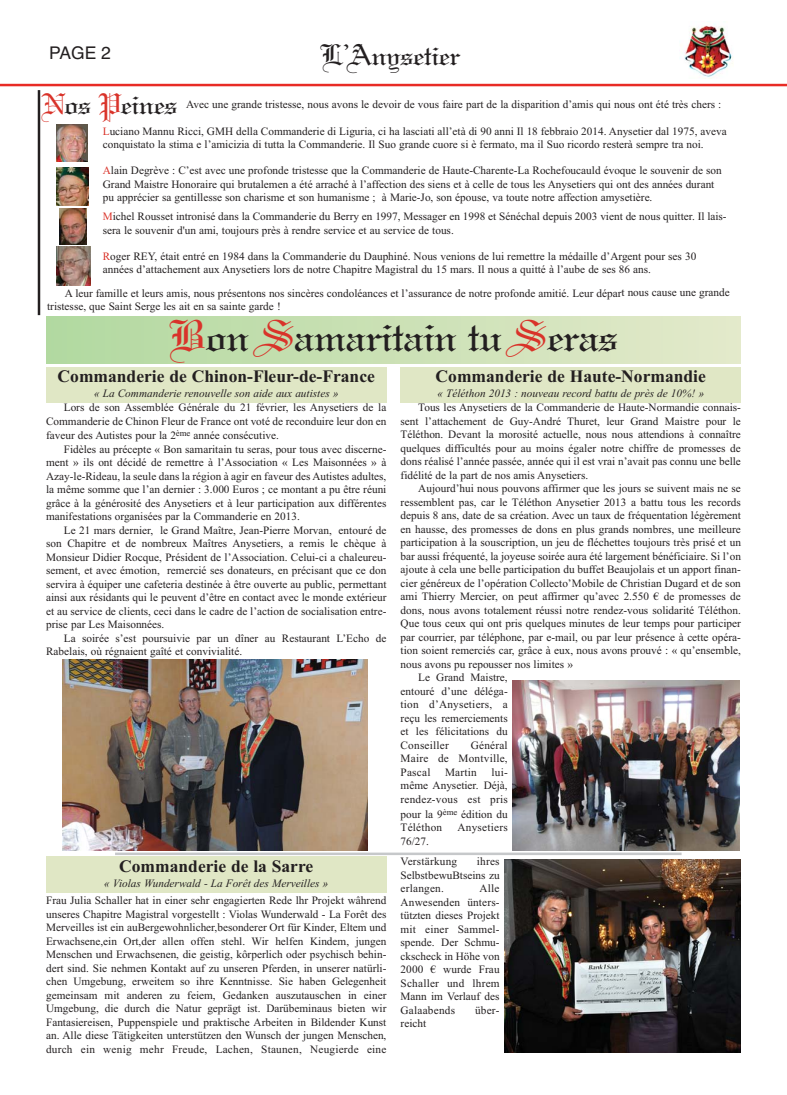
<style>
.page{position:relative;width:787px;height:1095px;background:#fff}
.page>*{position:absolute;margin:0;border:0;box-sizing:border-box;transform-origin:0 0}
.t1{font:45px "Wedding Text BT";color:#231f20}
.t2{font:30px "Wedding Text BT";color:#231f20}
.t3{font:700 17.5px "Times New Roman";color:#231f20}
.t4{font:17.5px "Helvetica";color:#231f20}
.t5{font:11.25px/13.5px "Times New Roman";color:#231f20}
.t6{font:italic 11.25px "Times New Roman";color:#231f20}
.t7{font:11.25px "Times New Roman";letter-spacing:.02em;color:#231f20}
.s1{color:#d9332a}
</style>
<div class="page">
<img style="left:684px;top:24px;width:49px;height:55px">
<hr style="left:0;top:84px;width:787px;height:2px;background:#e82b25">
<div style="left:46px;top:316px;width:695px;height:48px;background:linear-gradient(to right,#b2d9a0,#e4e9cb)"></div>
<hr style="left:38px;top:90px;width:2px;height:225px;background:#231f20">
<div style="left:46px;top:367px;width:340px;height:35px;background:#e0e7c5"></div>
<div style="left:400px;top:367px;width:341px;height:35px;background:#e0e7c5"></div>
<div style="left:46px;top:856px;width:340px;height:37px;background:#e0e7c5"></div>
<svg style="left:87px;top:124px;width:1px;height:37px"></svg>
<img style="left:56px;top:124px;width:31px;height:37px">
<img style="left:60px;top:208px;width:27px;height:37px">
<svg style="left:90px;top:247px;width:1px;height:39px"></svg>
<img style="left:56px;top:247px;width:34px;height:39px">
<img style="left:62px;top:659px;width:305px;height:192px">
<img style="left:513px;top:681px;width:226px;height:170px">
<img style="left:504px;top:859px;width:237px;height:193px">
<hr style="left:115px;top:853px;width:566px;height:2px;background:#c6c8ca">
<img style="left:56px;top:168px;width:33px;height:37px">
<h3 class="t4" style="left:49px;top:46px;width:63px">PAGE 2</h3>
<h2 class="t2" style="left:321px;top:37px;width:141px">L’Anysetier</h2>
<h2 class="t2" style="left:43px;top:86px;width:135px"><span class="s1">N</span>os <span class="s1">P</span>eines</h2>
<p class="t5" style="left:186px;top:99px;width:536px">Avec une grande tristesse, nous avons le devoir de vous faire part de la disparition d’amis qui nous ont été très chers :</p>
<p class="t5" style="left:103px;top:125px;width:625px"><span class="s1">L</span>uciano Mannu Ricci, GMH della Commanderie di Liguria, ci ha lasciati all’età di 90 anni Il 18 febbraio 2014. Anysetier dal 1975, aveva conquistato la stima e l’amicizia di tutta la Commanderie. Il Suo grande cuore si è fermato, ma il Suo ricordo resterà sempre tra noi.</p>
<p class="t5" style="left:103px;top:165px;width:620px"><span class="s1">A</span>lain Degrève : C’est avec une profonde tristesse que la Commanderie de Haute-Charente-La Rochefoucauld évoque le souvenir de son<br>Grand Maistre Honoraire qui brutalemen a été arraché à l’affection des siens et à celle de tous les Anysetiers qui ont des années durant pu apprécier sa gentillesse son charisme et son humanisme ; à Marie-Jo, son épouse, va toute notre affection amysetière.</p>
<p class="t5" style="left:103px;top:211px;width:625px"><span class="s1">M</span>ichel Rousset intronisé dans la Commanderie du Berry en 1997, Messager en 1998 et Sénéchal depuis 2003 vient de nous quitter. Il lais&shy;sera le souvenir d'un ami, toujours près à rendre service et au service de tous.</p>
<p class="t5" style="left:103px;top:250px;width:595px"><span class="s1">R</span>oger REY, était entré en 1984 dans la Commanderie du Dauphiné. Nous venions de lui remettre la médaille d’Argent pour ses 30 années d’attachement aux Anysetiers lors de notre Chapitre Magistral du 15 mars. Il nous a quitté à l’aube de ses 86 ans.</p>
<p class="t5" style="left:47px;top:287px;width:684px;text-indent:18px">A leur famille et leurs amis, nous présentons nos sincères condoléances et l’assurance de notre profonde amitié. Leur départ nous cause une grande tristesse, que Saint Serge les ait en sa sainte garde !</p>
<h1 class="t1" style="left:169px;top:309px;width:450px"><span class="s1">B</span>on <span class="s1">S</span>amaritain tu <span class="s1">S</span>eras</h1>
<h3 class="t3" style="left:58px;top:370px;width:319px">Commanderie de Chinon-Fleur-de-France</h3>
<p class="t6" style="left:94px;top:389px;width:246px">« La Commanderie renouvelle son aide aux autistes »</p>
<p class="t5" style="left:46px;top:402px;width:342px;text-align:right">Lors de son Assemblée Générale du 21 février, les Anysetiers de la<br>Commanderie de Chinon Fleur de France ont voté de reconduire leur don en</p>
<p class="t5" style="left:46px;top:430px;width:234px">faveur des Autistes pour la 2<sup>ème</sup> année consécutive.</p>
<p class="t5" style="left:64px;top:443px;width:324px">Fidèles au précepte « Bon samaritain tu seras, pour tous avec discerne-</p>
<p class="t5" style="left:46px;top:457px;width:342px">ment » ils ont décidé de remettre à l’Association « Les Maisonnées » à</p>
<p class="t5" style="left:46px;top:470px;width:342px">Azay-le-Rideau, la seule dans la région à agir en faveur des Autistes adultes,</p>
<p class="t5" style="left:46px;top:484px;width:342px">la même somme que l’an dernier : 3.000 Euros ; ce montant a pu être réuni</p>
<p class="t5" style="left:46px;top:497px;width:342px">grâce à la générosité des Anysetiers et à leur participation aux différentes</p>
<p class="t5" style="left:46px;top:511px;width:255px">manifestations organisées par la Commanderie en 2013.</p>
<p class="t5" style="left:64px;top:524px;width:324px">Le 21 mars dernier, le Grand Maître, Jean-Pierre Morvan, entouré de</p>
<p class="t5" style="left:46px;top:538px;width:342px">son Chapitre et de nombreux Maîtres Anysetiers, a remis le chèque à</p>
<p class="t5" style="left:46px;top:551px;width:342px">Monsieur Didier Rocque, Président de l’Association. Celui-ci a chaleureu-</p>
<p class="t5" style="left:46px;top:565px;width:342px">sement, et avec émotion, remercié ses donateurs, en précisant que ce don</p>
<p class="t5" style="left:46px;top:578px;width:342px">servira à équiper une cafeteria destinée à être ouverte au public, permettant</p>
<p class="t5" style="left:46px;top:592px;width:342px">ainsi aux résidants qui le peuvent d’être en contact avec le monde extérieur</p>
<p class="t5" style="left:46px;top:605px;width:342px">et au service de clients, ceci dans le cadre de l’action de socialisation entre-</p>
<p class="t5" style="left:46px;top:619px;width:120px">prise par Les Maisonnées.</p>
<p class="t5" style="left:64px;top:632px;width:324px">La soirée s’est poursuivie par un dîner au Restaurant L’Echo de</p>
<p class="t5" style="left:46px;top:646px;width:198px">Rabelais, où régnaient gaîté et convivialité.</p>
<h3 class="t3" style="left:119px;top:860px;width:195px">Commanderie de la Sarre</h3>
<p class="t6" style="left:104px;top:879px;width:225px">« Violas Wunderwald - La Forêt des Merveilles »</p>
<p class="t5" style="left:46px;top:895px;width:342px;text-align:justify">Frau Julia Schaller hat in einer sehr engagierten Rede lhr Projekt wâhrend unseres Chapitre Magistral vorgestellt : Violas Wunderwald - La Forêt des Merveilles ist ein auBergewohnlicher,besonderer Ort für Kinder, Eltem und Erwachsene,ein Ort,der allen offen stehl. Wir helfen Kindem, jungen Menschen und Erwachsenen, die geistig, kôrperlich oder psychisch behin&shy;dert sind. Sie nehmen Kontakt auf zu unseren Pferden, in unserer natürli&shy;chen Umgebung, erweitem so ihre Kenntnisse. Sie haben Gelegenheit gemeinsam mit anderen zu feiem, Gedanken auszutauschen in einer Umgebung, die durch die Natur geprägt ist. Darübeminaus bieten wir Fantasiereisen, Puppenspiele und praktische Arbeiten in Bildender Kunst an. Alle diese Tätigkeiten unterstützen den Wunsch der jungen Menschen, durch ein wenig mehr Freude, Lachen, Staunen, Neugierde eine</p>
<h3 class="t3" style="left:435px;top:370px;width:272px">Commanderie de Haute-Normandie</h3>
<p class="t6" style="left:437px;top:389px;width:268px">« Téléthon 2013 : nouveau record battu de près de 10%! »</p>
<p class="t5" style="left:400px;top:402px;width:342px;text-align:justify;text-indent:18px">Tous les Anysetiers de la Commanderie de Haute-Normandie connais&shy;sent l’attachement de Guy-André Thuret, leur Grand Maistre pour le Téléthon. Devant la morosité actuelle, nous nous attendions à connaître quelques difficultés pour au moins égaler notre chiffre de promesses de dons réalisé l’année passée, année qui il est vrai n’avait pas connu une belle fidélité de la part de nos amis Anysetiers.</p>
<p class="t5" style="left:418px;top:483px;width:324px">Aujourd’hui nous pouvons affirmer que les jours se suivent mais ne se</p>
<p class="t5" style="left:400px;top:496px;width:342px">ressemblent pas, car le Téléthon Anysetier 2013 a battu tous les records</p>
<p class="t5" style="left:400px;top:510px;width:342px">depuis 8 ans, date de sa création. Avec un taux de fréquentation légèrement</p>
<p class="t5" style="left:400px;top:523px;width:342px">en hausse, des promesses de dons en plus grands nombres, une meilleure</p>
<p class="t5" style="left:400px;top:537px;width:342px">participation à la souscription, un jeu de fléchettes toujours très prisé et un</p>
<p class="t5" style="left:400px;top:550px;width:342px">bar aussi fréquenté, la joyeuse soirée aura été largement bénéficiaire. Si l’on</p>
<p class="t5" style="left:400px;top:564px;width:342px">ajoute à cela une belle participation du buffet Beaujolais et un apport finan-</p>
<p class="t5" style="left:400px;top:577px;width:342px">cier généreux de l’opération Collecto’Mobile de Christian Dugard et de son</p>
<p class="t5" style="left:400px;top:591px;width:342px">ami Thierry Mercier, on peut affirmer qu’avec 2.550 € de promesses de</p>
<p class="t5" style="left:400px;top:604px;width:342px">dons, nous avons totalement réussi notre rendez-vous solidarité Téléthon.</p>
<p class="t5" style="left:400px;top:618px;width:342px">Que tous ceux qui ont pris quelques minutes de leur temps pour participer</p>
<p class="t5" style="left:400px;top:631px;width:342px">par courrier, par téléphone, par e-mail, ou par leur présence à cette opéra-</p>
<p class="t5" style="left:400px;top:645px;width:342px">tion soient remerciés car, grâce à eux, nous avons prouvé : « qu’ensemble,</p>
<p class="t5" style="left:400px;top:658px;width:174px">nous avons pu repousser nos limites »</p>
<p class="t5" style="left:418px;top:672px;width:91px">Le Grand Maistre,</p>
<p class="t5" style="left:400px;top:685px;width:109px">entouré d’une déléga-</p>
<p class="t7" style="left:400px;top:701px;width:109px">tion d’Anysetiers, a</p>
<p class="t5" style="left:400px;top:712px;width:109px">reçu les remerciements</p>
<p class="t5" style="left:400px;top:726px;width:109px">et les félicitations du</p>
<p class="t7" style="left:400px;top:741px;width:50px">Conseiller</p>
<p class="t5" style="left:400px;top:739px;width:109px;text-align:justify;text-indent:70px">Général Maire de Montville, Pascal</p>
<p class="t5" style="left:400px;top:766px;width:109px;text-align:justify;text-indent:91px">lui&shy;même Anysetier. Déjà, rendez-vous est pris</p>
<p class="t5" style="left:400px;top:808px;width:109px">pour la 9<sup>ème</sup> édition du<br>Téléthon</p>
<p class="t5" style="left:445px;top:766px;width:33px">Martin</p>
<p class="t7" style="left:457px;top:823px;width:52px">Anysetiers</p>
<p class="t5" style="left:400px;top:835px;width:30px">76/27.</p>
<p class="t7" style="left:400px;top:858px;width:58px">Verstärkung</p>
<p class="t5" style="left:400px;top:856px;width:101px;text-align:justify;text-indent:76px">ihres SelbstbewuBtseins zu erlangen.</p>
<p class="t5" style="left:400px;top:883px;width:101px;text-align:justify;text-indent:79px">Alle Anwesenden ünters&shy;tützten dieses Projekt mit einer Sammel&shy;spende. Der Schmu&shy;ckscheck in Höhe von 2000 € wurde Frau Schaller und lhrem Mann im Verlauf des Galaabends</p>
<p class="t5" style="left:475px;top:1004px;width:26px">über-</p>
<p class="t5" style="left:400px;top:1018px;width:27px">reicht</p>
</div>
